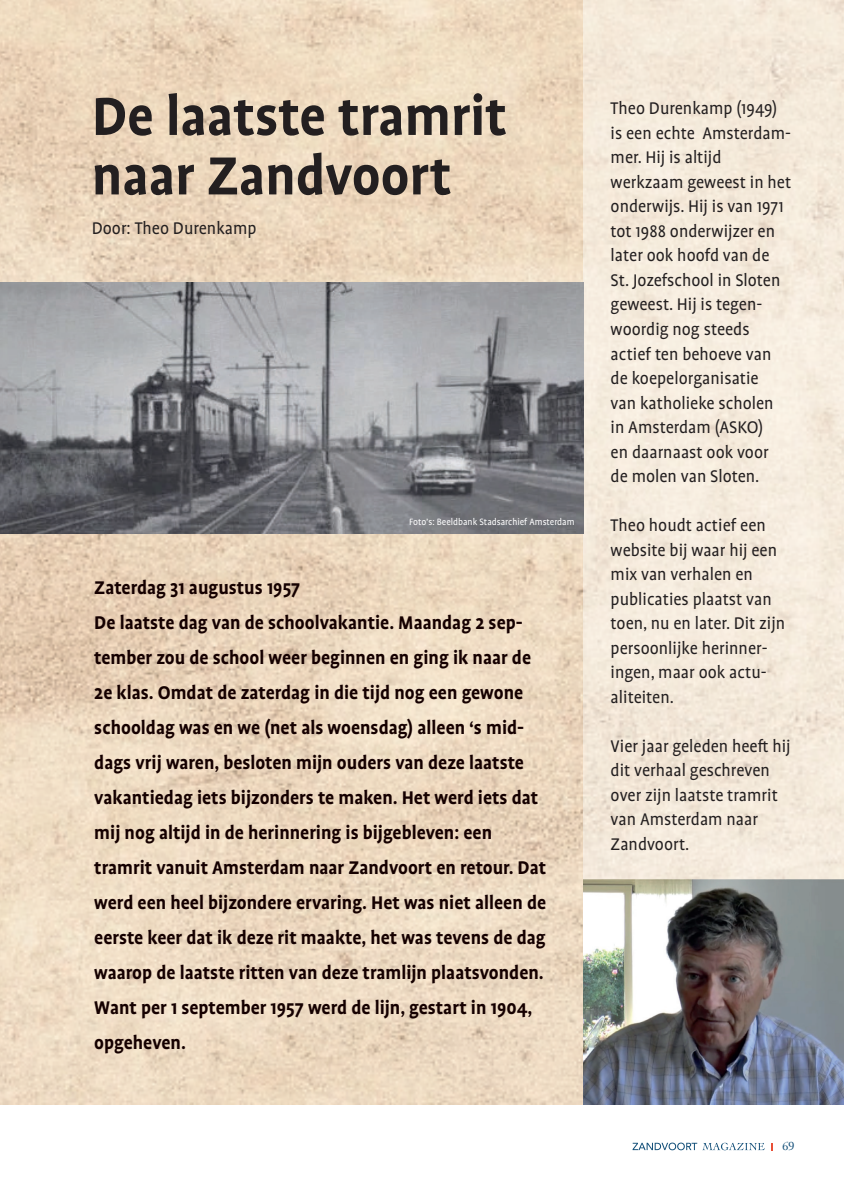
<style>
.page{position:relative;width:844px;height:1191px;background:#fff}
.page>*{position:absolute;margin:0;border:0;box-sizing:border-box;transform-origin:0 0}
.t1{font:700 61.25px/59.5px "Profile Pro";color:#231f20;scale:.95 1}
.t2{font:700 21px/35px "Profile Pro";color:#150000;scale:.95 1}
.t3{font:19.25px/24.5px "Profile Pro";color:#231f20;scale:.95 1}
.t4{font:12.25px "Cochin";color:#104d77}
.t5{font:10.5px "Profile Pro";color:#fff;scale:.95 1}
</style>
<div class="page">
<svg style="left:632px;top:1142px;width:132px;height:8px"></svg>
<img style="left:0;top:0;width:843px;height:1104px">
<img style="left:583px;top:1104px;width:260px;height:1px">
<img style="left:0;top:283px;width:583px;height:250px">
<h1 class="t1" style="left:92px;top:88px;width:438px">De laatste tramrit naar Zandvoort</h1>
<p class="t3" style="left:92px;top:216px;width:175px">Door: Theo Durenkamp</p>
<p class="t5" style="left:409px;top:516px;width:175px">Foto’s: Beeldbank Stadsarchief Amsterdam</p>
<p class="t2" style="left:94px;top:570px;width:477px">Zaterdag 31 augustus 1957<br>De laatste dag van de schoolvakantie. Maandag 2 sep&shy;tember zou de school weer beginnen en ging ik naar de 2e klas. Omdat de zaterdag in die tijd nog een gewone schooldag was en we (net als woensdag) alleen ‘s mid&shy;dags vrij waren, besloten mijn ouders van deze laatste vakantiedag iets bijzonders te maken. Het werd iets dat mij nog altijd in de herinnering is bijgebleven: een tramrit vanuit Amsterdam naar Zandvoort en retour. Dat werd een heel bijzondere ervaring. Het was niet alleen de eerste keer dat ik deze rit maakte, het was tevens de dag waarop de laatste ritten van deze tramlijn plaatsvonden.<br>Want per 1 september 1957 werd de lijn, gestart in 1904, opgeheven.</p>
<p class="t3" style="left:610px;top:97px;width:192px">Theo Durenkamp (1949) is een echte Amsterdam&shy;mer. Hij is altijd werkzaam geweest in het onderwijs. Hij is van 1971 tot 1988 onderwijzer en later ook hoofd van de<br>St. Jozefschool in Sloten geweest. Hij is tegen&shy;woordig nog steeds actief ten behoeve van de koepelorganisatie<br>van katholieke scholen in Amsterdam (ASKO)<br>en daarnaast ook voor<br>de molen van Sloten.</p>
<p class="t3" style="left:610px;top:514px;width:185px">Theo houdt actief een website bij waar hij een mix van verhalen en publicaties plaatst van toen, nu en later. Dit zijn persoonlijke herinner&shy;ingen, maar ook actu&shy;aliteiten.</p>
<p class="t3" style="left:610px;top:734px;width:191px">Vier jaar geleden heeft hij dit verhaal geschreven over zijn laatste tramrit van Amsterdam naar<br>Zandvoort.</p>
<p class="t4" style="left:782px;top:1139px;width:14px">69</p>
</div>
